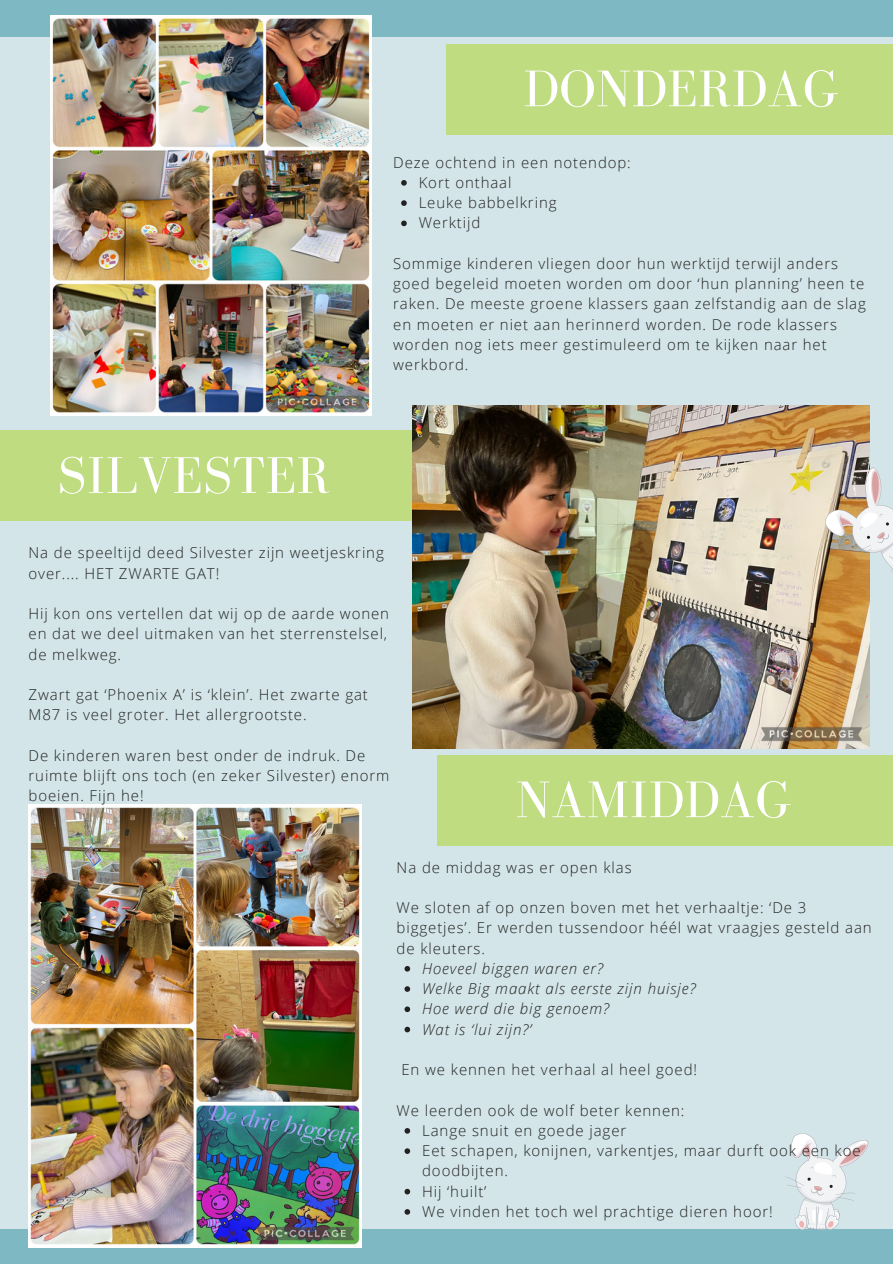
<style>
.page{position:relative;width:893px;height:1264px;background:#fff}
.page>*{position:absolute;margin:0;border:0;box-sizing:border-box;transform-origin:0 0}
.t1{font:52.95px "Bodoni FLF";letter-spacing:.01em;color:#fff}
.t2{font:300 15px/20.2px "Open Sans";letter-spacing:.06em;color:#222}
.t3{font:italic 300 15px "Open Sans";letter-spacing:.06em;color:#222}
</style>
<div class="page">
<div style="left:0;top:13px;width:892px;height:1239px;background:#d3e5e8"></div>
<div style="left:0;top:1228px;width:892px;height:35px;background:#7eb9c3"></div>
<div style="left:0;top:0;width:892px;height:37px;background:#7eb9c3"></div>
<div style="left:447px;top:44px;width:445px;height:90px;background:#bfdc80"></div>
<div style="left:0;top:431px;width:412px;height:90px;background:#bfdc80"></div>
<div style="left:437px;top:755px;width:455px;height:90px;background:#bfdc80"></div>
<svg style="left:785px;top:1133px;width:83px;height:97px"></svg>
<img style="left:412px;top:406px;width:457px;height:342px">
<img style="left:818px;top:465px;width:74px;height:115px">
<img style="left:29px;top:804px;width:333px;height:443px">
<img style="left:51px;top:15px;width:320px;height:401px">
<svg style="left:401px;top:180px;width:6px;height:6px"></svg>
<svg style="left:401px;top:200px;width:6px;height:6px"></svg>
<svg style="left:401px;top:220px;width:6px;height:6px"></svg>
<svg style="left:404px;top:966px;width:6px;height:5px"></svg>
<svg style="left:404px;top:986px;width:6px;height:5px"></svg>
<svg style="left:404px;top:1006px;width:6px;height:6px"></svg>
<svg style="left:404px;top:1026px;width:6px;height:6px"></svg>
<svg style="left:404px;top:1128px;width:6px;height:5px"></svg>
<svg style="left:404px;top:1148px;width:6px;height:5px"></svg>
<svg style="left:404px;top:1188px;width:6px;height:6px"></svg>
<svg style="left:404px;top:1209px;width:6px;height:5px"></svg>
<h1 class="t1" style="left:523px;top:60px;width:316px">DONDERDAG</h1>
<p class="t1" style="left:57px;top:446px;width:274px">SILVESTER</p>
<p class="t2" style="left:393px;top:152px;width:239px">Deze ochtend in een notendop:</p>
<p class="t2" style="left:418px;top:172px;width:94px">Kort onthaal</p>
<p class="t2" style="left:418px;top:192px;width:139px">Leuke babbelkring</p>
<p class="t2" style="left:418px;top:212px;width:63px">Werktijd</p>
<p class="t2" style="left:393px;top:253px;width:474px">Sommige kinderen vliegen door hun werktijd terwijl anders goed begeleid moeten worden om door ‘hun planning’ heen te raken. De meeste groene klassers gaan zelfstandig aan de slag en moeten er niet aan herinnerd worden. De rode klassers worden nog iets meer gestimuleerd om te kijken naar het werkbord.</p>
<p class="t2" style="left:29px;top:542px;width:357px">Na de speeltijd deed Silvester zijn weetjeskring over.... HET ZWARTE GAT!</p>
<h1 class="t2" style="left:29px;top:603px;width:362px">Hij kon ons vertellen dat wij op de aarde wonen en dat we deel uitmaken van het sterrenstelsel, de melkweg.</h1>
<p class="t2" style="left:29px;top:684px;width:341px">Zwart gat ‘Phoenix A’ is ‘klein’. Het zwarte gat<br>M87 is veel groter. Het allergrootste.</p>
<p class="t2" style="left:29px;top:745px;width:362px">De kinderen waren best onder de indruk. De ruimte blijft ons toch (en zeker Silvester) enorm boeien. Fijn he!</p>
<p class="t1" style="left:515px;top:771px;width:276px">NAMIDDAG</p>
<p class="t2" style="left:396px;top:856px;width:236px">Na de middag was er open klas</p>
<p class="t2" style="left:396px;top:897px;width:476px">We sloten af op onzen boven met het verhaaltje: ‘De 3 biggetjes’. Er werden tussendoor héél wat vraagjes gesteld aan de kleuters.</p>
<p class="t3" style="left:422px;top:957px;width:182px">Hoeveel biggen waren er?</p>
<p class="t3" style="left:422px;top:978px;width:275px">Welke Big maakt als eerste zijn huisje?</p>
<h1 class="t3" style="left:422px;top:998px;width:188px">Hoe werd die big genoem?</h1>
<p class="t3" style="left:422px;top:1018px;width:111px">Wat is ‘lui zijn?’</p>
<p class="t2" style="left:401px;top:1059px;width:297px">En we kennen het verhaal al heel goed!</p>
<p class="t2" style="left:396px;top:1099px;width:289px">We leerden ook de wolf beter kennen:</p>
<p class="t2" style="left:422px;top:1119px;width:206px">Lange snuit en goede jager</p>
<p class="t2" style="left:422px;top:1140px;width:440px">Eet schapen, konijnen, varkentjes, maar durft ook een koe doodbijten.</p>
<p class="t2" style="left:422px;top:1180px;width:66px">Hij ‘huilt’</p>
<p class="t2" style="left:422px;top:1200px;width:352px">We vinden het toch wel prachtige dieren hoor!</p>
</div>
